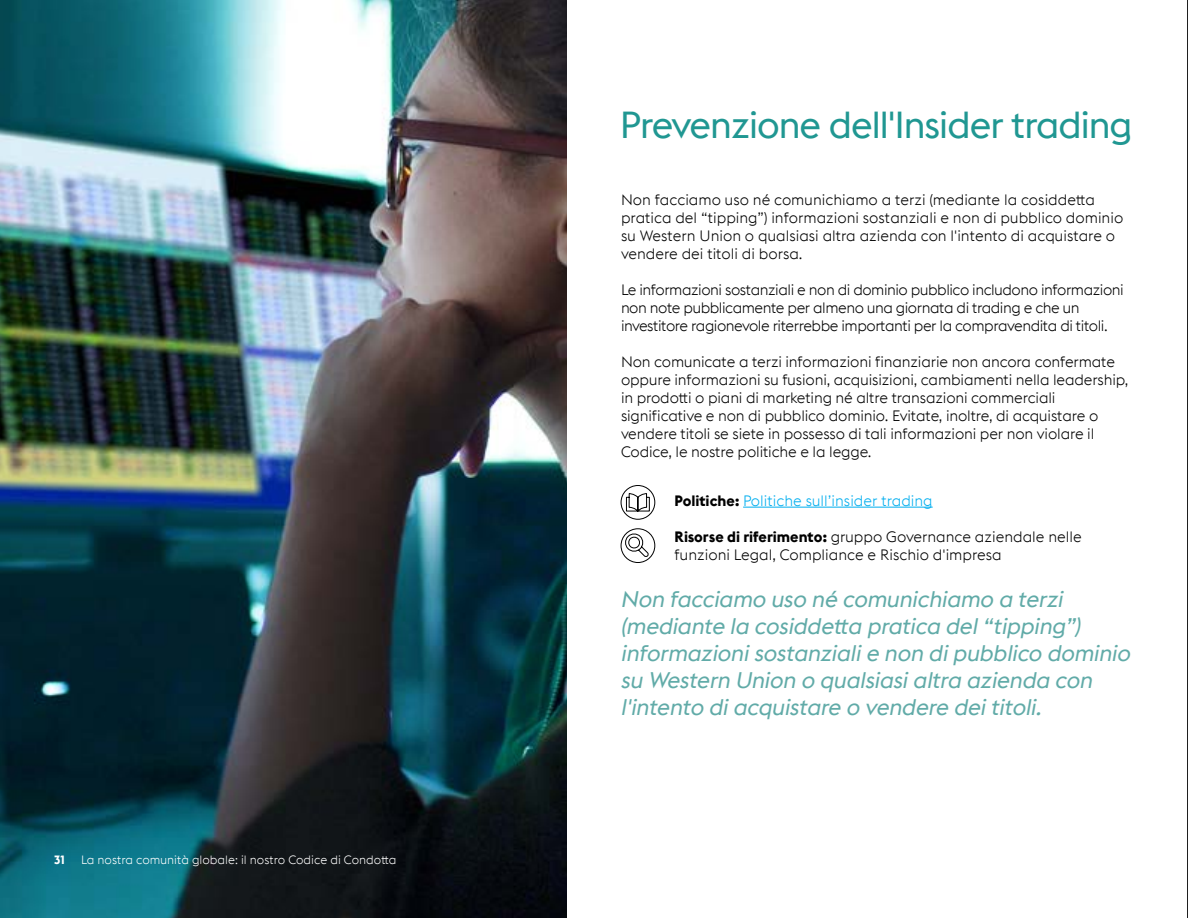
<style>
.page{position:relative;width:1188px;height:918px;background:#fff}
.page>*{position:absolute;margin:0;border:0;box-sizing:border-box;transform-origin:0 0}
.t1{font:37.5px "Euclid WU";letter-spacing:-.025em;color:#209792}
.t2{font:italic 22.5px/27px "Euclid WU";color:#61aba8}
.t3{font:15px/18px "Euclid WU Light";letter-spacing:-.01em;color:#000}
.t4{font:15px/18px "Euclid WU Light";letter-spacing:-.03em;color:#000}
.t5{font:15px "Euclid WU Light";color:#00aeef}
.t6{font:12px "Euclid WU Light";color:#fff}
.t7{font:12px "Euclid WU Bold";color:#fff}
.s1{font-family:"Euclid WU Bold";color:#000}
.s2{font-family:"Euclid WU Bold"}
</style>
<div class="page">
<img style="left:0;top:0;width:567px;height:918px">
<hr style="left:743px;top:507px;width:190px;height:1px;background:#00aeef">
<svg style="left:620px;top:485px;width:36px;height:35px"></svg>
<svg style="left:620px;top:528px;width:36px;height:35px"></svg>
<hr style="left:1187px;top:0;width:1px;height:918px;background:#000">
<p class="t7" style="left:54px;top:852px;width:12px">31</p>
<p class="t6" style="left:81px;top:853px;width:317px">La nostra comunità globale: il nostro Codice di Condotta</p>
<h1 class="t1" style="left:620px;top:103px;width:514px">Prevenzione dell'Insider trading</h1>
<p class="t3" style="left:621px;top:190px;width:504px">Non facciamo uso né comunichiamo a terzi (mediante la cosiddetta pratica del “tipping”) informazioni sostanziali e non di pubblico dominio su Western Union o qualsiasi altra azienda con l'intento di acquistare o vendere dei titoli di borsa.</p>
<p class="t4" style="left:621px;top:280px;width:504px">Le informazioni sostanziali e non di dominio pubblico includono informazioni non note pubblicamente per almeno una giornata di trading e che un investitore ragionevole riterrebbe importanti per la compravendita di titoli.</p>
<p class="t3" style="left:621px;top:352px;width:509px">Non comunicate a terzi informazioni finanziarie non ancora confermate oppure informazioni su fusioni, acquisizioni, cambiamenti nella leadership, in prodotti o piani di marketing né altre transazioni commerciali significative e non di pubblico dominio. Evitate, inoltre, di acquistare o vendere titoli se siete in possesso di tali informazioni per non violare il Codice, le nostre politiche e la legge.</p>
<p class="t5" style="left:675px;top:492px;width:260px"><span class="s1">Politiche:</span> Politiche sull’insider trading</p>
<p class="t3" style="left:675px;top:528px;width:409px"><span class="s2">Risorse di riferimento:</span> gruppo Governance aziendale nelle funzioni Legal, Compliance e Rischio d'impresa</p>
<h2 class="t2" style="left:621px;top:586px;width:516px">Non facciamo uso né comunichiamo a terzi (mediante la cosiddetta pratica del“tipping”) informazionisostanzialie non dipubblico dominio su Western Union o qualsiasialtra azienda con l'intento diacquistare o vendere deititoli.</h2>
</div>
